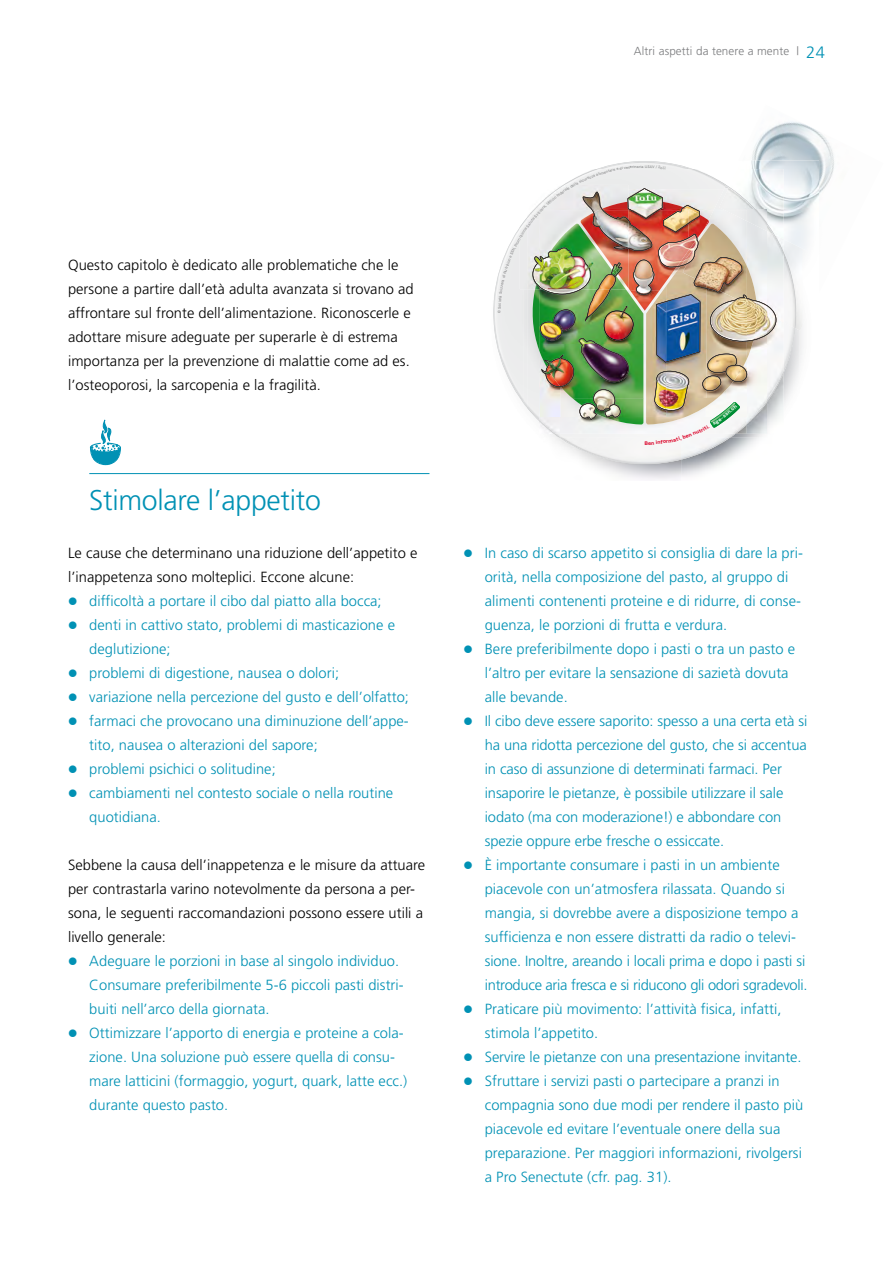
<style>
.page{position:relative;width:893px;height:1263px;background:#fff}
.page>*{position:absolute;margin:0;border:0;box-sizing:border-box;transform-origin:0 0}
.t1{font:300 28.5px "Frutiger";letter-spacing:-.01em;color:#0091b4}
.t2{font:300 14.7px/24px "Frutiger";letter-spacing:.005em;color:#0091b4}
.t3{font:300 14.7px/24px "Frutiger";letter-spacing:.005em;color:#000}
.t4{font:300 11.7px "Frutiger";letter-spacing:.01em;color:#7b7c7e}
.t5{font:3.6px "Arial";color:#707172}
.s1{font-size:16.5px;color:#0091b4}
</style>
<div class="page">
<hr style="left:89px;top:473px;width:340px;height:1px;background:#0091b4">
<svg style="left:493px;top:276px;width:303px;height:188px"></svg>
<img style="left:802px;top:251px;width:5px;height:76px">
<img style="left:784px;top:251px;width:18px;height:80px">
<img style="left:784px;top:252px;width:12px;height:76px">
<img style="left:751px;top:121px;width:83px;height:74px">
<img style="left:776px;top:161px;width:43px;height:90px">
<img style="left:776px;top:322px;width:8px;height:112px">
<img style="left:776px;top:371px;width:8px;height:31px">
<img style="left:776px;top:254px;width:8px;height:68px">
<img style="left:776px;top:239px;width:8px;height:15px">
<img style="left:776px;top:169px;width:8px;height:70px">
<svg style="left:90px;top:419px;width:31px;height:46px"></svg>
<img style="left:498px;top:161px;width:278px;height:284px">
<p class="t4" style="left:634px;top:45px;width:192px">Altri aspetti da tenere a mente | <span class="s1">24</span></p>
<p class="t3" style="left:68px;top:253px;width:347px">Questo capitolo è dedicato alle problematiche che le persone a partire dall’età adulta avanzata si trovano ad affrontare sul fronte dell’alimentazione. Riconoscerle e adottare misure adeguate per superarle è di estrema importanza per la prevenzione di malattie come ad es. l’osteoporosi, la sarcopenia e la fragilità.</p>
<h1 class="t1" style="left:89px;top:484px;width:233px">Stimolare l’appetito</h1>
<p class="t3" style="left:68px;top:541px;width:351px">Le cause che determinano una riduzione dell’appetito e l’inappetenza sono molteplici. Eccone alcune:</p>
<p class="t2" style="left:89px;top:589px;width:321px">difficoltà a portare il cibo dal piatto alla bocca; denti in cattivo stato, problemi di masticazione e deglutizione;<br>problemi di digestione, nausea o dolori;<br>variazione nella percezione del gusto e dell’olfatto; farmaci che provocano una diminuzione dell’appe&shy;tito, nausea o alterazioni del sapore;<br>problemi psichici o solitudine;<br>cambiamenti nel contesto sociale o nella routine quotidiana.</p>
<p class="t3" style="left:68px;top:853px;width:359px">Sebbene la causa dell’inappetenza e le misure da attuare per contrastarla varino notevolmente da persona a per&shy;sona, le seguenti raccomandazioni possono essere utili a livello generale:</p>
<p class="t2" style="left:89px;top:949px;width:320px">Adeguare le porzioni in base al singolo individuo.<br>Consumare preferibilmente 5-6 piccoli pasti distri&shy;buiti nell’arco della giornata.<br>Ottimizzare l’apporto di energia e proteine a cola&shy;zione. Una soluzione può essere quella di consu&shy;mare latticini (formaggio, yogurt, quark, latte ecc.) durante questo pasto.</p>
<p class="t5" style="left:497px;top:313px;width:4px;rotate:-90deg">©</p>
<p class="t2" style="left:485px;top:541px;width:324px">In caso di scarso appetito si consiglia di dare la pri&shy;orità, nella composizione del pasto, al gruppo di alimenti contenenti proteine e di ridurre, di conse&shy;guenza, le porzioni di frutta e verdura.<br>Bere preferibilmente dopo i pasti o tra un pasto e l’altro per evitare la sensazione di sazietà dovuta alle bevande.<br>Il cibo deve essere saporito: spesso a una certa età si ha una ridotta percezione del gusto, che si accentua in caso di assunzione di determinati farmaci. Per insaporire le pietanze, è possibile utilizzare il sale iodato (ma con moderazione!) e abbondare con spezie oppure erbe fresche o essiccate.<br>È importante consumare i pasti in un ambiente piacevole con un’atmosfera rilassata. Quando si mangia, si dovrebbe avere a disposizione tempo a sufficienza e non essere distratti da radio o televi&shy;sione. Inoltre, areando i locali prima e dopo i pasti si introduce aria fresca e si riducono gli odori sgradevoli.<br>Praticare più movimento: l’attività fisica, infatti, stimola l’appetito.<br>Servire le pietanze con una presentazione invitante.<br>Sfruttare i servizi pasti o partecipare a pranzi in compagnia sono due modi per rendere il pasto più piacevole ed evitare l’eventuale onere della sua preparazione. Per maggiori informazioni, rivolgersi a Pro Senectute (cfr. pag. 31).</p>
</div>
